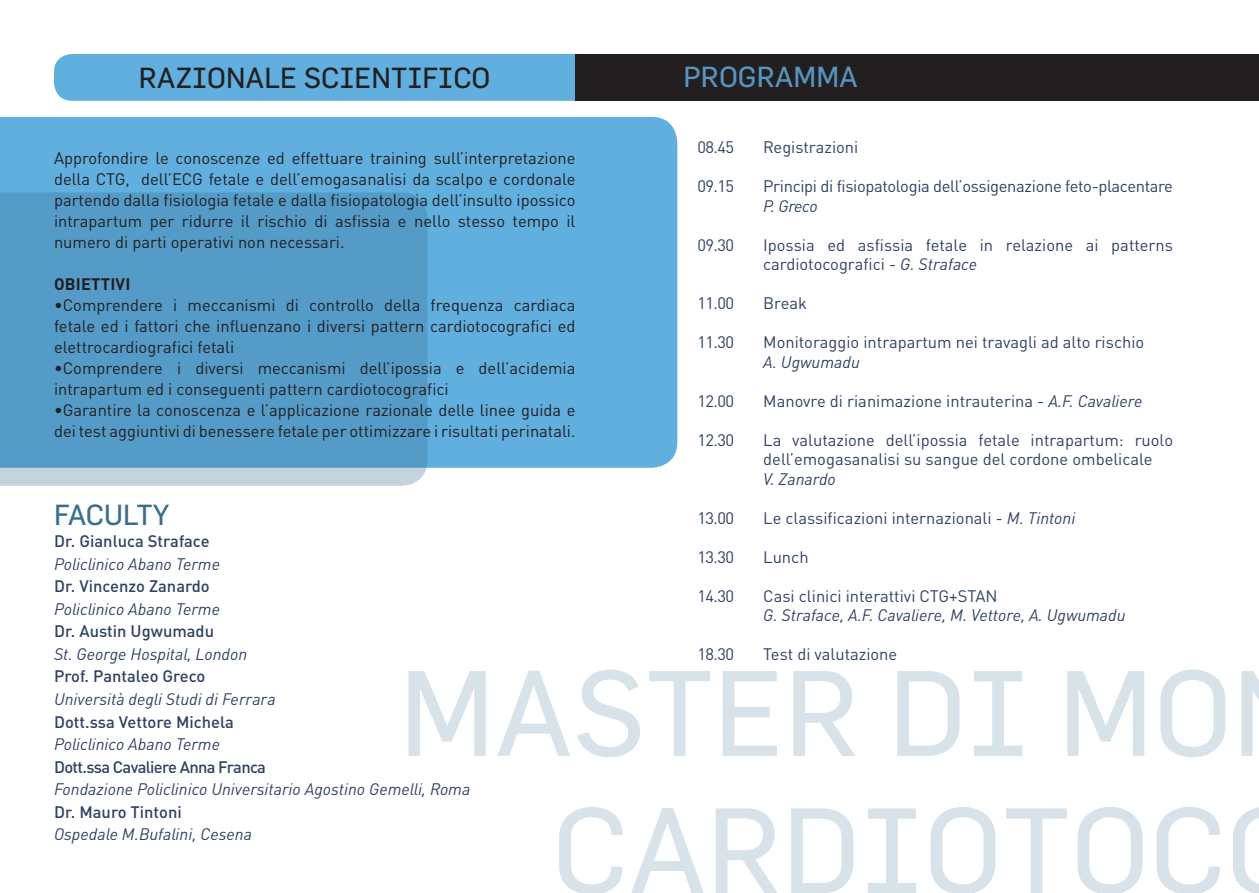
<style>
.page{position:relative;width:1259px;height:893px;background:#fff}
.page>*{position:absolute;margin:0;border:0;box-sizing:border-box;transform-origin:0 0}
.t1{font:28.5px "Flama";color:#231f20}
.t2{font:28.5px "Flama";color:#5695be}
.t3{font:28.5px "Flama";letter-spacing:-.01em;color:#3a6e8f}
.t4{font:16.5px/21px "DINOT";color:#231f20;text-align:justify}
.t5{font:16.5px/19.5px "DINOT";color:#2f4263}
.t6{font:italic 16.5px "DINOT";color:#2f4263}
.t7{font:500 16.5px "DINOT";color:#2f4263}
.t8{font:16.5px "DINOT";letter-spacing:-.02em;color:#2f4263}
.t9{font:500 16.5px "DINOT";letter-spacing:-.04em;color:#2f4263}
.t10{font:700 16.5px "DINOT";letter-spacing:.01em;color:#231f20}
.s1{font-style:italic}
</style>
<div class="page">
<div style="left:0;top:117px;width:677px;height:351px;background:#60afdf"></div>
<div style="left:0;top:192px;width:427px;height:294px;background:#549bc7"></div>
<div style="left:54px;top:54px;width:551px;height:47px;background:#60afdf;border-radius:18px"></div>
<div style="left:575px;top:54px;width:684px;height:47px;background:#231f20"></div>
<svg style="left:559px;top:807px;width:700px;height:86px"></svg>
<svg style="left:408px;top:669px;width:851px;height:88px"></svg>
<h1 class="t1" style="left:139px;top:61px;width:353px">RAZIONALE SCIENTIFICO</h1>
<h1 class="t2" style="left:683px;top:59px;width:176px">PROGRAMMA</h1>
<p class="t4" style="left:54px;top:147px;width:523px">Approfondire le conoscenze ed effettuare training sull’interpretazione della CTG, dell’ECG fetale e dell’emogasanalisi da scalpo e cordonale partendo dalla fisiologia fetale e dalla fisiopatologia dell’insulto ipossico intrapartum per ridurre il rischio di asfissia e nello stesso tempo il numero di parti operativi non necessari.</p>
<p class="t10" style="left:54px;top:273px;width:78px">OBIETTIVI</p>
<p class="t4" style="left:54px;top:294px;width:523px">•Comprendere i meccanismi di controllo della frequenza cardiaca fetale ed i fattori che influenzano i diversi pattern cardiotocografici ed elettrocardiografici fetali</p>
<p class="t4" style="left:54px;top:357px;width:523px">•Comprendere i diversi meccanismi dell’ipossia e dell’acidemia intrapartum ed i conseguenti pattern cardiotocografici</p>
<p class="t4" style="left:54px;top:399px;width:523px">•Garantire la conoscenza e l’applicazione razionale delle linee guida e dei test aggiuntivi di benessere fetale per ottimizzare i risultati perinatali.</p>
<h1 class="t3" style="left:54px;top:497px;width:117px">FACULTY</h1>
<p class="t7" style="left:54px;top:531px;width:157px">Dr. Gianluca Straface</p>
<p class="t6" style="left:54px;top:554px;width:168px">Policlinico Abano Terme</p>
<p class="t7" style="left:54px;top:576px;width:157px">Dr. Vincenzo Zanardo</p>
<p class="t6" style="left:54px;top:599px;width:168px">Policlinico Abano Terme</p>
<p class="t7" style="left:54px;top:621px;width:162px">Dr. Austin Ugwumadu</p>
<p class="t6" style="left:54px;top:644px;width:195px">St. George Hospital, London</p>
<p class="t7" style="left:54px;top:666px;width:153px">Prof. Pantaleo Greco</p>
<p class="t6" style="left:54px;top:689px;width:223px">Università degli Studi di Ferrara</p>
<p class="t7" style="left:54px;top:711px;width:181px">Dott.ssa Vettore Michela</p>
<p class="t6" style="left:54px;top:734px;width:168px">Policlinico Abano Terme</p>
<p class="t9" style="left:54px;top:756px;width:213px">Dott.ssa Cavaliere Anna Franca</p>
<p class="t6" style="left:54px;top:779px;width:418px">Fondazione Policlinico Universitario Agostino Gemelli, Roma</p>
<p class="t7" style="left:54px;top:801px;width:129px">Dr. Mauro Tintoni</p>
<p class="t6" style="left:54px;top:824px;width:199px">Ospedale M.Bufalini, Cesena</p>
<p class="t5" style="left:697px;top:137px;width:38px">08.45</p>
<p class="t5" style="left:697px;top:176px;width:38px">09.15</p>
<p class="t5" style="left:697px;top:235px;width:38px">09.30</p>
<p class="t5" style="left:697px;top:293px;width:38px">11.00</p>
<p class="t5" style="left:697px;top:332px;width:38px">11.30</p>
<p class="t5" style="left:697px;top:391px;width:38px">12.00</p>
<p class="t5" style="left:697px;top:430px;width:38px">12.30</p>
<p class="t5" style="left:697px;top:508px;width:38px">13.00</p>
<p class="t5" style="left:697px;top:547px;width:38px">13.30</p>
<p class="t5" style="left:697px;top:586px;width:38px">14.30</p>
<p class="t5" style="left:697px;top:644px;width:38px">18.30</p>
<p class="t5" style="left:763px;top:137px;width:97px">Registrazioni</p>
<p class="t8" style="left:763px;top:176px;width:411px">Principi di fisiopatologia dell’ossigenazione feto-placentare</p>
<p class="t6" style="left:763px;top:195px;width:56px">P. Greco</p>
<p class="t5" style="left:763px;top:235px;width:411px">Ipossia ed asfissia fetale in relazione ai patterns cardiotocografici - <span class="s1">G. Straface</span></p>
<p class="t5" style="left:763px;top:293px;width:45px">Break</p>
<p class="t5" style="left:763px;top:332px;width:382px">Monitoraggio intrapartum nei travagli ad alto rischio</p>
<p class="t6" style="left:763px;top:351px;width:98px">A. Ugwumadu</p>
<p class="t5" style="left:763px;top:391px;width:381px">Manovre di rianimazione intrauterina - <span class="s1">A.F. Cavaliere</span></p>
<p class="t5" style="left:763px;top:430px;width:411px">La valutazione dell’ipossia fetale intrapartum: ruolo dell’emogasanalisi su sangue del cordone ombelicale</p>
<p class="t6" style="left:763px;top:468px;width:74px">V. Zanardo</p>
<p class="t5" style="left:763px;top:508px;width:314px">Le classificazioni internazionali - <span class="s1">M. Tintoni</span></p>
<p class="t5" style="left:763px;top:547px;width:47px">Lunch</p>
<p class="t5" style="left:763px;top:586px;width:236px">Casi clinici interattivi CTG+STAN</p>
<p class="t6" style="left:763px;top:605px;width:364px">G. Straface, A.F. Cavaliere, M. Vettore, A. Ugwumadu</p>
<p class="t5" style="left:763px;top:644px;width:135px">Test di valutazione</p>
</div>
